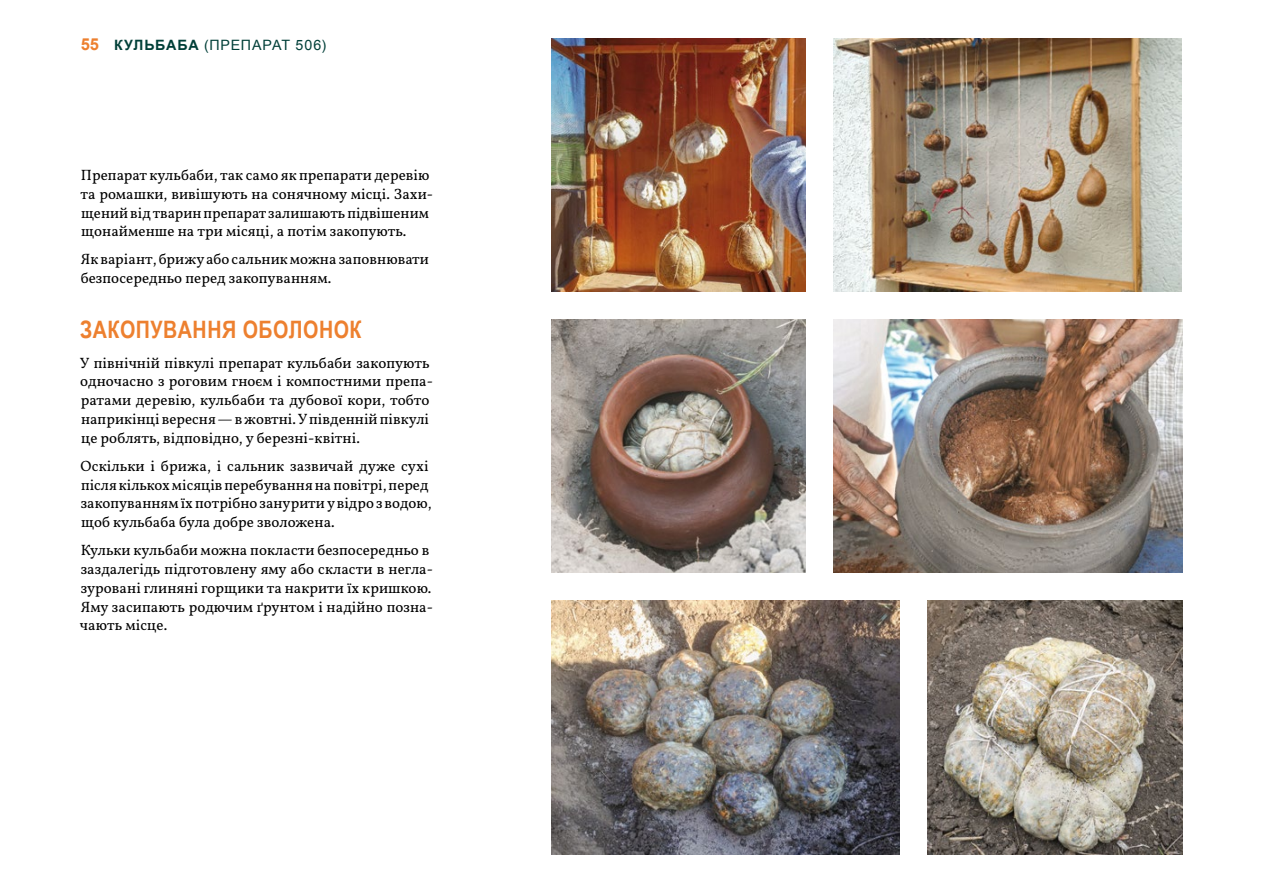
<style>
.page{position:relative;width:1263px;height:893px;background:#fff}
.page>*{position:absolute;margin:0;border:0;box-sizing:border-box;transform-origin:0 0}
.t1{font:700 24px "Arial Narrow";letter-spacing:.02em;color:#ed802f}
.t2{font:15px/18.8px "Demeter Vollkorn";letter-spacing:.005em;color:#000}
.t3{font:14.25px "Arial";letter-spacing:.055em;color:#003f38}
.s1{font-weight:700;font-size:16.5px;color:#ed802f}
.s2{font-weight:700}
</style>
<div class="page">
<img style="left:834px;top:38px;width:348px;height:253px">
<img style="left:551px;top:38px;width:255px;height:253px">
<img style="left:551px;top:320px;width:255px;height:253px">
<img style="left:834px;top:320px;width:348px;height:253px">
<img style="left:551px;top:601px;width:349px;height:253px">
<img style="left:928px;top:601px;width:254px;height:253px">
<p class="t3" style="left:81px;top:36px;width:247px"><span class="s1">55</span> <span class="s2">КУЛЬБАБА</span> (ПРЕПАРАТ 506)</p>
<p class="t2" style="left:80px;top:165px;width:354px">Препарат кульбаби, так само як препарати деревію та ромашки, вивішують на сонячному місці. Захи&shy;щений від тварин препарат залишають підвішеним щонайменше на три місяці, а потім закопують.</p>
<p class="t2" style="left:81px;top:249px;width:350px">Як варіант, брижу або сальник можна заповнювати безпосередньо перед закопуванням.</p>
<h1 class="t1" style="left:80px;top:311px;width:283px">ЗАКОПУВАННЯ ОБОЛОНОК</h1>
<p class="t2" style="left:80px;top:352px;width:355px">У північній півкулі препарат кульбаби закопують одночасно з роговим гноєм і компостними препа&shy;ратами деревію, кульбаби та дубової кори, тобто наприкінці вересня — в жовтні. У південній півкулі це роблять, відповідно, у березні-квітні.</p>
<p class="t2" style="left:81px;top:455px;width:353px">Оскільки і брижа, і сальник зазвичай дуже сухі після кількох місяців перебування на повітрі, перед закопуванням їх потрібно занурити у відро з водою, щоб кульбаба була добре зволожена.</p>
<p class="t2" style="left:80px;top:540px;width:355px">Кульки кульбаби можна покласти безпосередньо в заздалегідь підготовлену яму або скласти в негла&shy;зуровані глиняні горщики та накрити їх кришкою.<br>Яму засипають родючим ґрунтом і надійно позна&shy;чають місце.</p>
</div>
